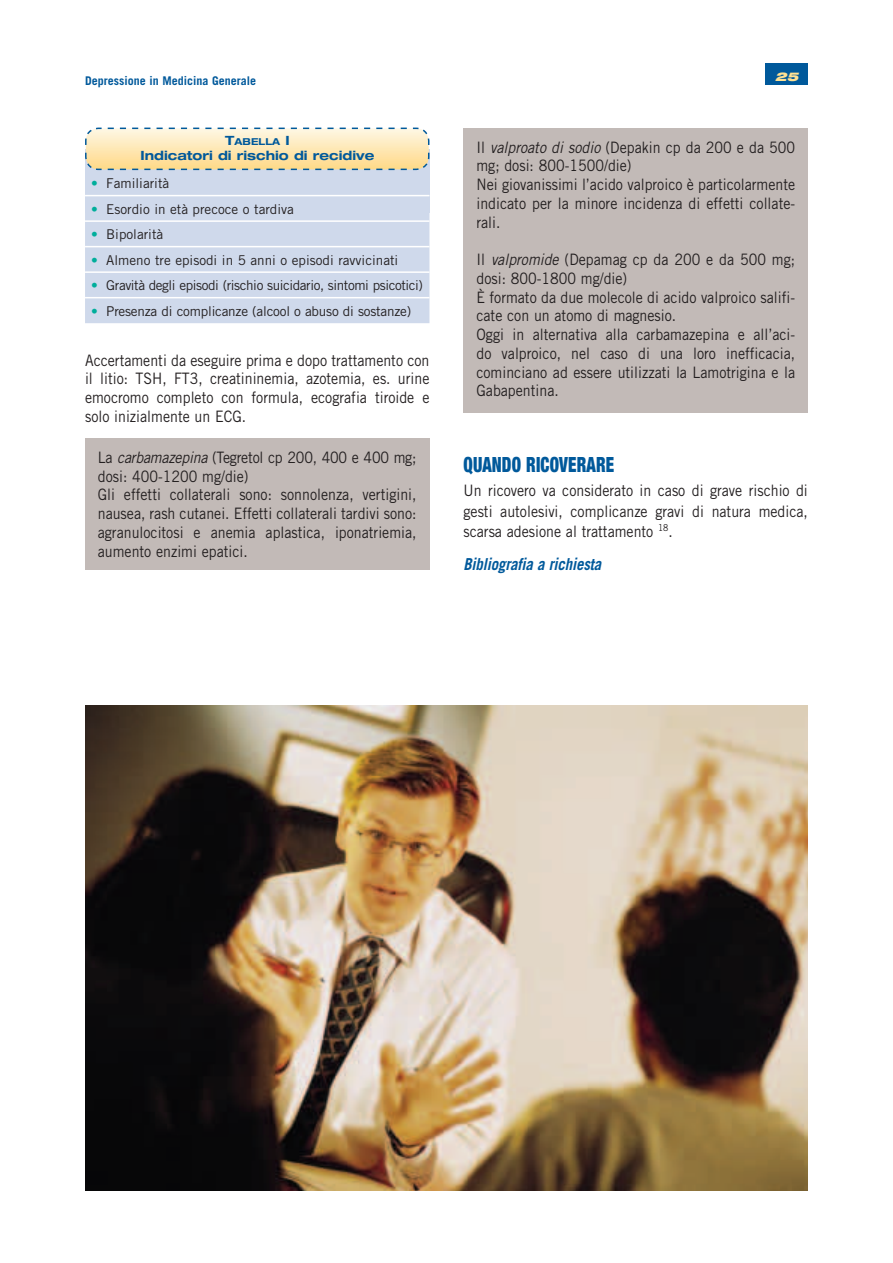
<style>
.page{position:relative;width:893px;height:1263px;background:#fff}
.page>*{position:absolute;margin:0;border:0;box-sizing:border-box;transform-origin:0 0}
.t1{font:900 condensed 21px "Helvetica Neue";letter-spacing:.01em;color:#00599b;scale:.8 1}
.t2{font:italic 700 16.5px "Trade Gothic";letter-spacing:-.01em;color:#00599b;scale:.9 1}
.t3{font:15.75px/18.8px "Trade Gothic";color:#231f20;scale:.9 1}
.t4{font:13.5px "Trade Gothic";letter-spacing:-.015em;color:#231f20}
.t5{font:700 expanded 12.75px "Helvetica Neue";color:#00599b}
.t6{font:700 12px "Trade Gothic";color:#00599b}
.t7{font:italic 900 expanded 12px "Helvetica Neue";color:#ffe192}
.t8{font:700 expanded 9.6px "Helvetica Neue";color:#00599b}
.s1{font-size:12.75px}
.s2{font-style:italic}
.s3{color:#00ae9b}
</style>
<div class="page">
<div style="left:765px;top:64px;width:43px;height:21px;background:#00599b"></div>
<div style="left:85px;top:438px;width:344px;height:132px;background:#c2bab7"></div>
<div style="left:85px;top:171px;width:344px;height:152px;background:#cfd9eb"></div>
<hr style="left:85px;top:195px;width:344px;height:1px;background:#fff">
<hr style="left:85px;top:220px;width:344px;height:2px;background:#fff">
<hr style="left:85px;top:246px;width:344px;height:1px;background:#fff">
<hr style="left:85px;top:271px;width:344px;height:2px;background:#fff">
<svg style="left:85px;top:297px;width:21px;height:1px"></svg>
<hr style="left:106px;top:297px;width:323px;height:1px;background:#fff">
<svg style="left:85px;top:127px;width:345px;height:44px;background:#f3e2b8"></svg>
<img style="left:85px;top:706px;width:723px;height:485px">
<div style="left:464px;top:128px;width:344px;height:284px;background:#c2bab7"></div>
<p class="t6" style="left:85px;top:76px;width:173px">Depressione in Medicina Generale</p>
<p class="t7" style="left:775px;top:72px;width:25px">25</p>
<p class="t8" style="left:225px;top:139px;width:66px"><span class="s1">T</span>ABELLA <span class="s1">I</span></p>
<p class="t5" style="left:141px;top:151px;width:235px">Indicatori di rischio di recidive</p>
<p class="t3" style="left:476px;top:139px;width:356px">Il <span class="s2">valproato di sodio</span> (Depakin cp da 200 e da 500 mg; dosi: 800-1500/die)<br>Nei giovanissimi l’acido valproico è particolarmente indicato per la minore incidenza di effetti collate&shy;rali.</p>
<p class="t3" style="left:476px;top:251px;width:356px">Il <span class="s2">valpromide</span> (Depamag cp da 200 e da 500 mg; dosi: 800-1800 mg/die)<br>È formato da due molecole di acido valproico salifi&shy;cate con un atomo di magnesio.<br>Oggi in alternativa alla carbamazepina e all’aci&shy;do valproico, nel caso di una loro inefficacia, cominciano ad essere utilizzati la Lamotrigina e la Gabapentina.</p>
<p class="t4" style="left:91px;top:178px;width:80px"><span class="s3">•</span> Familiarità</p>
<p class="t4" style="left:91px;top:204px;width:204px"><span class="s3">•</span> Esordio in età precoce o tardiva</p>
<p class="t4" style="left:91px;top:229px;width:74px"><span class="s3">•</span> Bipolarità</p>
<p class="t4" style="left:91px;top:255px;width:309px"><span class="s3">•</span> Almeno tre episodi in 5 anni o episodi ravvicinati</p>
<p class="t4" style="left:91px;top:280px;width:334px"><span class="s3">•</span> Gravità degli episodi (rischio suicidario, sintomi psicotici)</p>
<p class="t4" style="left:91px;top:306px;width:322px"><span class="s3">•</span> Presenza di complicanze (alcool o abuso di sostanze)</p>
<p class="t3" style="left:85px;top:352px;width:384px;text-align:justify">Accertamenti da eseguire prima e dopo trattamento con il litio: TSH, FT3, creatininemia, azotemia, es. urine emocromo completo con formula, ecografia tiroide e solo inizialmente un ECG.</p>
<p class="t3" style="left:98px;top:449px;width:356px">La <span class="s2">carbamazepina</span> (Tegretol cp 200, 400 e 400 mg; dosi: 400-1200 mg/die)<br>Gli effetti collaterali sono: sonnolenza, vertigini, nausea, rash cutanei. Effetti collaterali tardivi sono: agranulocitosi e anemia aplastica, iponatriemia, aumento enzimi epatici.</p>
<h1 class="t1" style="left:463px;top:457px;width:190px">QUANDO RICOVERARE</h1>
<p class="t3" style="left:463px;top:482px;width:384px;line-height:20.2px;text-align:justify">Un ricovero va considerato in caso di grave rischio di gesti autolesivi, complicanze gravi di natura medica, scarsa adesione al trattamento <sup>18</sup>.</p>
<p class="t2" style="left:463px;top:558px;width:154px">Bibliografia a richiesta</p>
</div>
